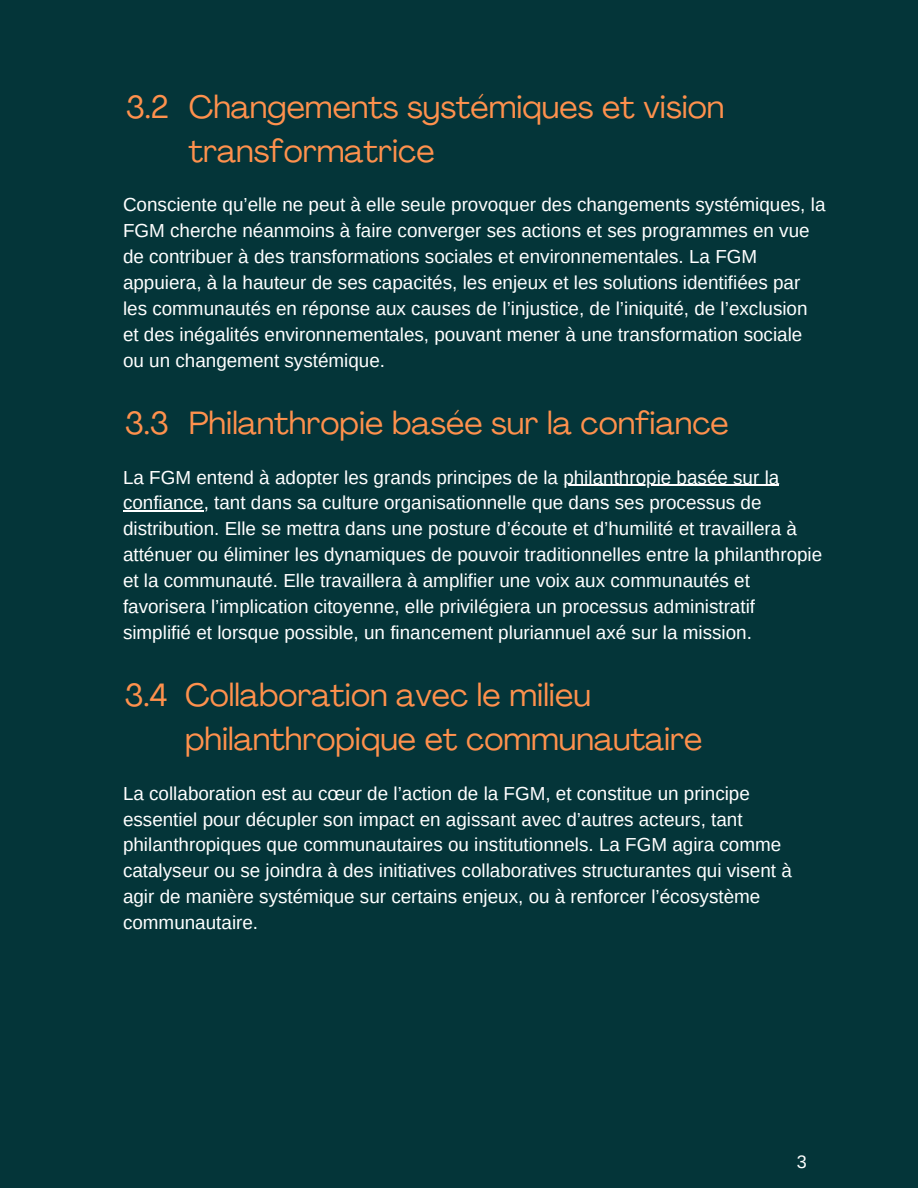
<style>
.page{position:relative;width:918px;height:1188px;background:#043539}
.page>*{position:absolute;margin:0;border:0;box-sizing:border-box;transform-origin:0 0}
.t1{font:31.8px/43.8px "Agrandir";color:#ff914d}
.t2{font:18.9px/25.8px "Arimo";color:#fff}
.t3{font:18px "Arimo";color:#fff}
</style>
<div class="page">
<hr style="left:563px;top:485px;width:216px;height:1px;background:#fff">
<hr style="left:123px;top:511px;width:81px;height:1px;background:#fff">
<h1 class="t1" style="left:126px;top:88px;width:45px">3.2</h1>
<h1 class="t1" style="left:189px;top:88px;width:537px">Changements systémiques et vision transformatrice</h1>
<p class="t2" style="left:123px;top:192px;width:704px">Consciente qu’elle ne peut à elle seule provoquer des changements systémiques, la FGM cherche néanmoins à faire converger ses actions et ses programmes en vue de contribuer à des transformations sociales et environnementales. La FGM appuiera, à la hauteur de ses capacités, les enjeux et les solutions identifiées par les communautés en réponse aux causes de l’injustice, de l’iniquité, de l’exclusion et des inégalités environnementales, pouvant mener à une transformation sociale ou un changement systémique.</p>
<h1 class="t1" style="left:125px;top:404px;width:46px">3.3</h1>
<h1 class="t1" style="left:189px;top:404px;width:542px">Philanthropie basée sur la confiance</h1>
<p class="t2" style="left:123px;top:464px;width:701px">La FGM entend à adopter les grands principes de la philanthropie basée sur la confiance, tant dans sa culture organisationnelle que dans ses processus de distribution. Elle se mettra dans une posture d’écoute et d’humilité et travaillera à atténuer ou éliminer les dynamiques de pouvoir traditionnelles entre la philanthropie et la communauté. Elle travaillera à amplifier une voix aux communautés et favorisera l’implication citoyenne, elle privilégiera un processus administratif simplifié et lorsque possible, un financement pluriannuel axé sur la mission.</p>
<h1 class="t1" style="left:185px;top:676px;width:519px">Collaboration avec le milieu philanthropique et communautaire</h1>
<h1 class="t1" style="left:124px;top:676px;width:45px">3.4</h1>
<p class="t2" style="left:123px;top:780px;width:670px">La collaboration est au cœur de l’action de la FGM, et constitue un principe essentiel pour décupler son impact en agissant avec d’autres acteurs, tant philanthropiques que communautaires ou institutionnels. La FGM agira comme catalyseur ou se joindra à des initiatives collaboratives structurantes qui visent à agir de manière systémique sur certains enjeux, ou à renforcer l’écosystème communautaire.</p>
<p class="t3" style="left:797px;top:1152px;width:12px">3</p>
</div>
